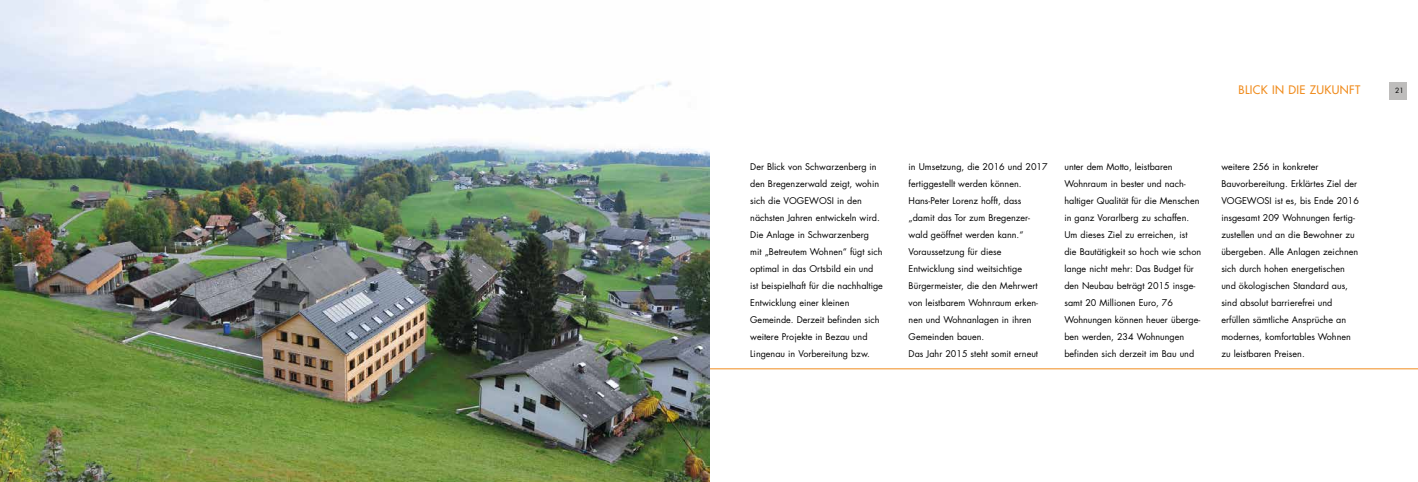
<style>
.page{position:relative;width:1418px;height:482px;background:#fff}
.page>*{position:absolute;margin:0;border:0;box-sizing:border-box;transform-origin:0 0}
.t1{font:500 11.5px "Futura Std";letter-spacing:.03em;color:#f08c1e}
.t2{font:9px/17px "Futura Std";color:#000}
.t3{font:7px "Futura Std";color:#000}
</style>
<div class="page">
<div style="left:1389px;top:82px;width:17px;height:17px;background:#bebdbc"></div>
<hr style="left:705px;top:369px;width:712px;height:1px;background:#f08c1e">
<img style="left:0;top:0;width:709px;height:482px">
<p class="t1" style="left:1238px;top:83px;width:123px">BLICK IN DIE ZUKUNFT</p>
<p class="t3" style="left:1394px;top:86px;width:10px">21</p>
<p class="t2" style="left:750px;top:158px;width:134px">Der Blick von Schwarzenberg in den Bregenzerwald zeigt, wohin sich die VOGEWOSI in den nächsten Jahren entwickeln wird.<br>Die Anlage in Schwarzenberg<br>mit „Betreutem Wohnen“ fügt sich optimal in das Ortsbild ein und ist beispielhaft für die nachhaltige<br>Entwicklung einer kleinen<br>Gemeinde. Derzeit befinden sich weitere Projekte in Bezau und<br>Lingenau in Vorbereitung bzw.</p>
<p class="t2" style="left:908px;top:158px;width:141px">in Umsetzung, die 2016 und 2017 fertiggestellt werden können.<br>Hans-Peter Lorenz hofft, dass „damit das Tor zum Bregenzer&shy;wald geöffnet werden kann.“<br>Voraussetzung für diese<br>Entwicklung sind weitsichtige<br>Bürgermeister, die den Mehrwert von leistbarem Wohnraum erken&shy;nen und Wohnanlagen in ihren<br>Gemeinden bauen.<br>Das Jahr 2015 steht somit erneut</p>
<p class="t2" style="left:1064px;top:158px;width:138px">unter dem Motto, leistbaren<br>Wohnraum in bester und nach&shy;haltiger Qualität für die Menschen in ganz Vorarlberg zu schaffen.<br>Um dieses Ziel zu erreichen, ist die Bautätigkeit so hoch wie schon lange nicht mehr: Das Budget für den Neubau beträgt 2015 insge&shy;samt 20 Millionen Euro, 76<br>Wohnungen können heuer überge&shy;ben werden, 234 Wohnungen befinden sich derzeit im Bau und</p>
<p class="t2" style="left:1221px;top:158px;width:139px">weitere 256 in konkreter<br>Bauvorbereitung. Erklärtes Ziel der<br>VOGEWOSI ist es, bis Ende 2016 insgesamt 209 Wohnungen fertig&shy;zustellen und an die Bewohner zu übergeben. Alle Anlagen zeichnen sich durch hohen energetischen und ökologischen Standard aus, sind absolut barrierefrei und erfüllen sämtliche Ansprüche an modernes, komfortables Wohnen zu leistbaren Preisen.</p>
</div>
